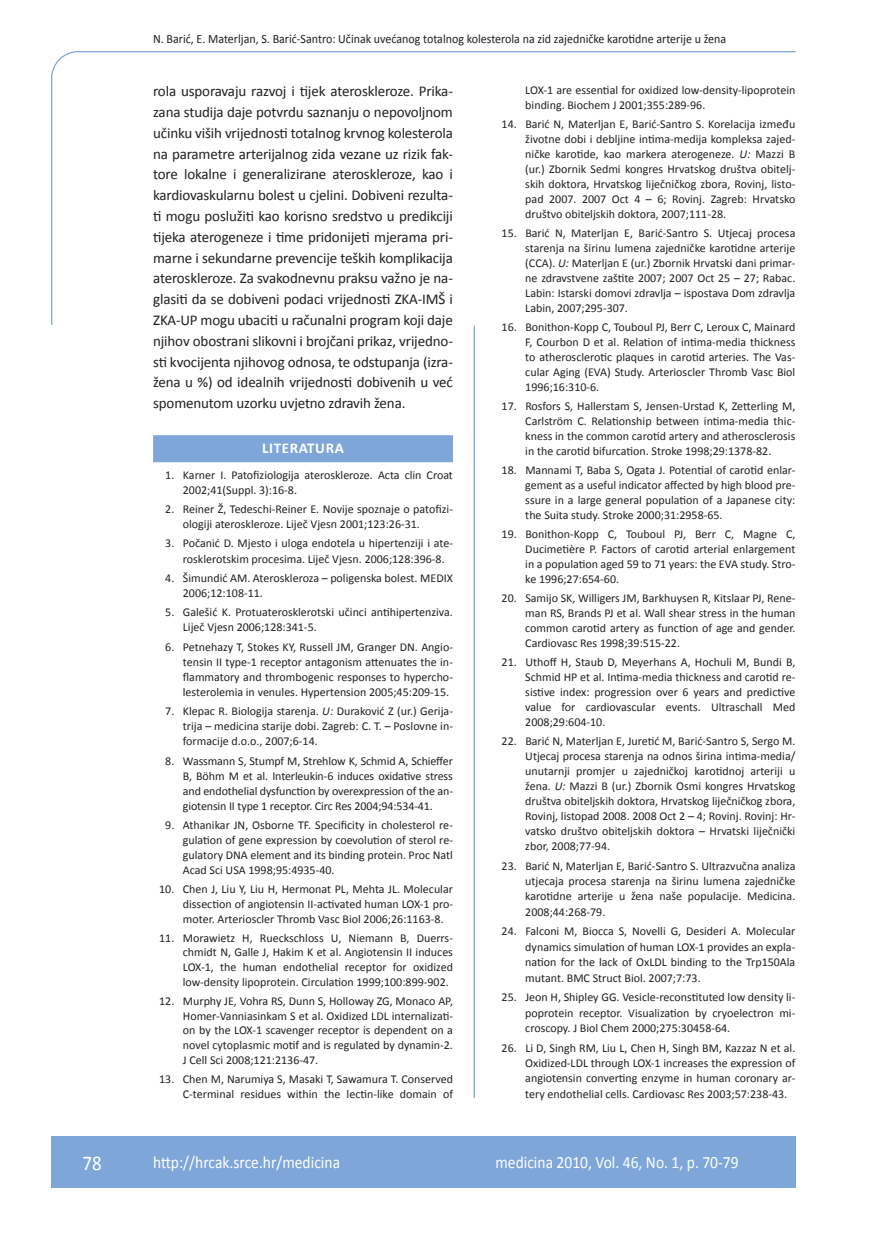
<style>
.page{position:relative;width:872px;height:1234px;background:#fff}
.page>*{position:absolute;margin:0;border:0;box-sizing:border-box;transform-origin:0 0}
.t1{font:21px "Calibri";color:#fff;scale:.9 1}
.t2{font:17.25px "Calibri";color:#fff;scale:.9 1}
.osnovni_tekst{font:15px/20.9px "Calibri";letter-spacing:-.01em;color:#231f20;text-align:justify}
.naslov_ruler{font:700 15px "Calibri";letter-spacing:.04em;color:#fff}
.glava{font:12.75px "Calibri";color:#231f20;scale:.94 1}
.literatura{font:12px/15px "Calibri";color:#231f20;text-align:justify}
.s1{font-style:italic}
</style>
<div class="page">
<svg style="left:51px;top:51px;width:745px;height:274px"></svg>
<hr style="left:473px;top:325px;width:2px;height:772px;background:#7ea6d8">
<div style="left:51px;top:1135px;width:744px;height:51px;background:#7ea6d8"></div>
<div style="left:153px;top:435px;width:300px;height:27px;background:#7ea6d8"></div>
<p class="glava" style="left:153px;top:30px;width:611px">N. Barić, E. Materljan, S. Barić-Santro: Učinak uvećanog totalnog kolesterola na zid zajedničke karotidne arterije u žena</p>
<p class="osnovni_tekst" style="left:153px;top:80px;width:301px">rola usporavaju razvoj i tijek ateroskleroze. Prika&shy;zana studija daje potvrdu saznanju o nepovoljnom učinku viših vrijednosti totalnog krvnog kolesterola na parametre arterijalnog zida vezane uz rizik fak&shy;tore lokalne i generalizirane ateroskleroze, kao i kardiovaskularnu bolest u cjelini. Dobiveni rezulta&shy;ti mogu poslužiti kao korisno sredstvo u predikciji tijeka aterogeneze i time pridonijeti mjerama pri&shy;marne i sekundarne prevencije teških komplikacija ateroskleroze. Za svakodnevnu praksu važno je na&shy;glasiti da se dobiveni podaci vrijednosti ZKA-IMŠ i ZKA-UP mogu ubaciti u računalni program koji daje njihov obostrani slikovni i brojčani prikaz, vrijedno&shy;sti kvocijenta njihovog odnosa, te odstupanja (izra&shy;žena u %) od idealnih vrijednosti dobivenih u već spomenutom uzorku uvjetno zdravih žena.</p>
<p class="naslov_ruler" style="left:262px;top:438px;width:83px">LITERATURA</p>
<p class="literatura" style="left:183px;top:466px;width:271px;text-indent:-18px">1. Karner I. Patofiziologija ateroskleroze. Acta clin Croat<br>2002;41(Suppl. 3):16-8.</p>
<p class="literatura" style="left:183px;top:501px;width:271px;text-indent:-18px">2. Reiner Ž, Tedeschi-Reiner E. Novije spoznaje o patofizi&shy;ologiji ateroskleroze. Liječ Vjesn 2001;123:26-31.</p>
<p class="literatura" style="left:183px;top:535px;width:271px;text-indent:-18px">3. Počanić D. Mjesto i uloga endotela u hipertenziji i ate&shy;rosklerotskim procesima. Liječ Vjesn. 2006;128:396-8.</p>
<p class="literatura" style="left:183px;top:569px;width:271px;text-indent:-18px">4. Šimundić AM. Ateroskleroza – poligenska bolest. MEDIX<br>2006;12:108-11.</p>
<p class="literatura" style="left:183px;top:604px;width:271px;text-indent:-18px">5. Galešić K. Protuaterosklerotski učinci antihipertenziva.<br>Liječ Vjesn 2006;128:341-5.</p>
<p class="literatura" style="left:183px;top:638px;width:271px;text-indent:-18px">6. Petnehazy T, Stokes KY, Russell JM, Granger DN. Angio&shy;tensin II type-1 receptor antagonism attenuates the in&shy;flammatory and thrombogenic responses to hypercho&shy;lesterolemia in venules. Hypertension 2005;45:209-15.</p>
<p class="literatura" style="left:183px;top:703px;width:271px;text-indent:-18px">7. Klepac R. Biologija starenja. <span class="s1">U:</span> Duraković Z (ur.) Gerija&shy;trija – medicina starije dobi. Zagreb: C. T. – Poslovne in&shy;formacije d.o.o., 2007;6-14.</p>
<p class="literatura" style="left:183px;top:752px;width:271px;text-indent:-18px">8. Wassmann S, Stumpf M, Strehlow K, Schmid A, Schieffer B, Böhm M et al. Interleukin-6 induces oxidative stress and endothelial dysfunction by overexpression of the an&shy;giotensin II type 1 receptor. Circ Res 2004;94:534-41.</p>
<p class="literatura" style="left:183px;top:817px;width:271px;text-indent:-18px">9. Athanikar JN, Osborne TF. Specificity in cholesterol re&shy;gulation of gene expression by coevolution of sterol re&shy;gulatory DNA element and its binding protein. Proc Natl Acad Sci USA 1998;95:4935-40.</p>
<p class="literatura" style="left:183px;top:880px;width:271px;text-indent:-24px">10. Chen J, Liu Y, Liu H, Hermonat PL, Mehta JL. Molecular dissection of angiotensin II-activated human LOX-1 pro&shy;moter. Arterioscler Thromb Vasc Biol 2006;26:1163-8.</p>
<p class="literatura" style="left:183px;top:929px;width:271px;text-indent:-24px">11. Morawietz H, Rueckschloss U, Niemann B, Duerrs&shy;chmidt N, Galle J, Hakim K et al. Angiotensin II induces LOX-1, the human endothelial receptor for oxidized low-density lipoprotein. Circulation 1999;100:899-902.</p>
<p class="literatura" style="left:183px;top:992px;width:272px;text-indent:-24px">12. Murphy JE, Vohra RS, Dunn S, Holloway ZG, Monaco AP, Homer-Vanniasinkam S et al. Oxidized LDL internalizati&shy;on by the LOX-1 scavenger receptor is dependent on a novel cytoplasmic motif and is regulated by dynamin-2.<br>J Cell Sci 2008;121:2136-47.</p>
<p class="literatura" style="left:159px;top:1070px;width:295px;text-align:right">13. Chen M, Narumiya S, Masaki T, Sawamura T. Conserved<br>C-terminal residues within the lectin-like domain of</p>
<p class="literatura" style="left:525px;top:82px;width:271px">LOX-1 are essential for oxidized low-density-lipoprotein binding. Biochem J 2001;355:289-96.</p>
<p class="literatura" style="left:525px;top:116px;width:272px;text-indent:-24px">14. Barić N, Materljan E, Barić-Santro S. Korelacija između životne dobi i debljine intima-medija kompleksa zajed&shy;ničke karotide, kao markera aterogeneze. <span class="s1">U:</span> Mazzi B (ur.) Zbornik Sedmi kongres Hrvatskog društva obitelj&shy;skih doktora, Hrvatskog liječničkog zbora, Rovinj, listo&shy;pad 2007. 2007 Oct 4 – 6; Rovinj. Zagreb: Hrvatsko društvo obiteljskih doktora, 2007;111-28.</p>
<p class="literatura" style="left:525px;top:225px;width:272px;text-indent:-24px">15. Barić N, Materljan E, Barić-Santro S. Utjecaj procesa starenja na širinu lumena zajedničke karotidne arterije (CCA). <span class="s1">U:</span> Materljan E (ur.) Zbornik Hrvatski dani primar&shy;ne zdravstvene zaštite 2007; 2007 Oct 25 – 27; Rabac.<br>Labin: Istarski domovi zdravlja – ispostava Dom zdravlja Labin, 2007;295-307.</p>
<p class="literatura" style="left:525px;top:319px;width:272px;text-indent:-24px">16. Bonithon-Kopp C, Touboul PJ, Berr C, Leroux C, Mainard F, Courbon D et al. Relation of intima-media thickness to atherosclerotic plaques in carotid arteries. The Vas&shy;cular Aging (EVA) Study. Arterioscler Thromb Vasc Biol 1996;16:310-6.</p>
<p class="literatura" style="left:525px;top:398px;width:272px;text-indent:-24px">17. Rosfors S, Hallerstam S, Jensen-Urstad K, Zetterling M, Carlström C. Relationship between intima-media thic&shy;kness in the common carotid artery and atherosclerosis in the carotid bifurcation. Stroke 1998;29:1378-82.</p>
<p class="literatura" style="left:525px;top:462px;width:271px;text-indent:-24px">18. Mannami T, Baba S, Ogata J. Potential of carotid enlar&shy;gement as a useful indicator affected by high blood pre&shy;ssure in a large general population of a Japanese city: the Suita study. Stroke 2000;31:2958-65.</p>
<p class="literatura" style="left:525px;top:526px;width:272px;text-indent:-24px">19. Bonithon-Kopp C, Touboul PJ, Berr C, Magne C, Ducimetière P. Factors of carotid arterial enlargement in a population aged 59 to 71 years: the EVA study. Stro&shy;ke 1996;27:654-60.</p>
<p class="literatura" style="left:525px;top:590px;width:271px;text-indent:-24px">20. Samijo SK, Willigers JM, Barkhuysen R, Kitslaar PJ, Rene&shy;man RS, Brands PJ et al. Wall shear stress in the human common carotid artery as function of age and gender.<br>Cardiovasc Res 1998;39:515-22.</p>
<p class="literatura" style="left:525px;top:654px;width:272px;text-indent:-24px">21. Uthoff H, Staub D, Meyerhans A, Hochuli M, Bundi B, Schmid HP et al. Intima-media thickness and carotid re&shy;sistive index: progression over 6 years and predictive value for cardiovascular events. Ultraschall Med 2008;29:604-10.</p>
<p class="literatura" style="left:525px;top:733px;width:272px;text-indent:-24px">22. Barić N, Materljan E, Juretić M, Barić-Santro S, Sergo M.<br>Utjecaj procesa starenja na odnos širina intima-media/ unutarnji promjer u zajedničkoj karotidnoj arteriji u žena. <span class="s1">U:</span> Mazzi B (ur.) Zbornik Osmi kongres Hrvatskog društva obiteljskih doktora, Hrvatskog liječničkog zbora, Rovinj, listopad 2008. 2008 Oct 2 – 4; Rovinj. Rovinj: Hr&shy;vatsko društvo obiteljskih doktora – Hrvatski liječnički zbor, 2008;77-94.</p>
<p class="literatura" style="left:525px;top:857px;width:271px;line-height:15.5px;text-indent:-24px">23. Barić N, Materljan E, Barić-Santro S. Ultrazvučna analiza utjecaja procesa starenja na širinu lumena zajedničke karotidne arterije u žena naše populacije. Medicina.<br>2008;44:268-79.</p>
<p class="literatura" style="left:525px;top:922px;width:271px;line-height:15.5px;text-indent:-24px">24. Falconi M, Biocca S, Novelli G, Desideri A. Molecular dynamics simulation of human LOX-1 provides an expla&shy;nation for the lack of OxLDL binding to the Trp150Ala mutant. BMC Struct Biol. 2007;7:73.</p>
<p class="literatura" style="left:525px;top:988px;width:271px;line-height:15.5px;text-indent:-24px">25. Jeon H, Shipley GG. Vesicle-reconstituted low density li&shy;poprotein receptor. Visualization by cryoelectron mi&shy;croscopy. J Biol Chem 2000;275:30458-64.</p>
<p class="literatura" style="left:525px;top:1039px;width:271px;line-height:15.5px;text-indent:-24px">26. Li D, Singh RM, Liu L, Chen H, Singh BM, Kazzaz N et al.<br>Oxidized-LDL through LOX-1 increases the expression of angiotensin converting enzyme in human coronary ar&shy;tery endothelial cells. Cardiovasc Res 2003;57:238-43.</p>
<p class="t1" style="left:82px;top:1149px;width:23px">78</p>
<p class="t2" style="left:153px;top:1150px;width:209px">http://hrcak.srce.hr/medicina</p>
<p class="t2" style="left:495px;top:1151px;width:272px">medicina 2010, Vol. 46, No. 1, p. 70-79</p>
</div>
